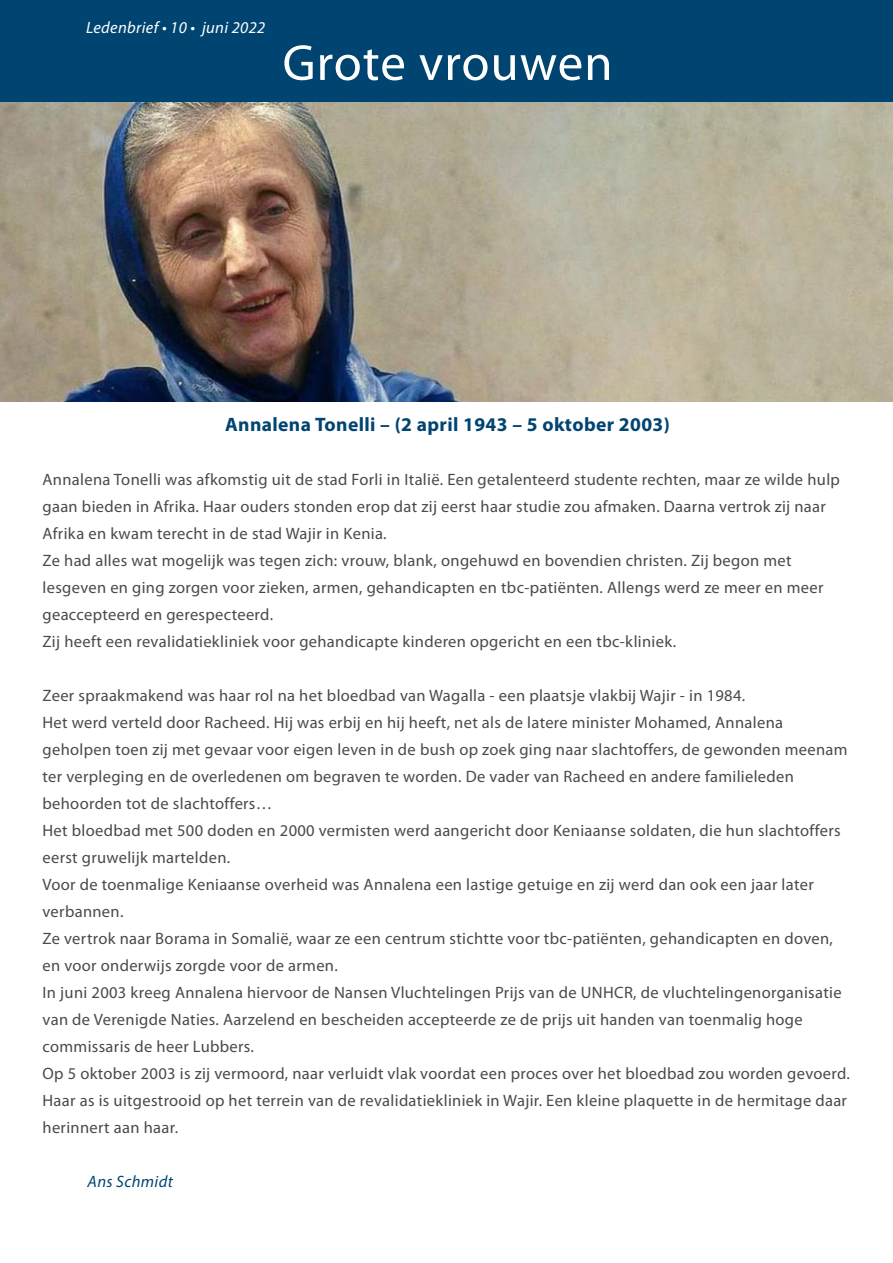
<style>
.page{position:relative;width:893px;height:1263px;background:#fff}
.page>*{position:absolute;margin:0;border:0;box-sizing:border-box;transform-origin:0 0}
.t1{font:51px "Myriad Pro";letter-spacing:.02em;color:#fff}
.t2{font:700 19.5px "Myriad Pro";letter-spacing:.02em;color:#004471}
.t3{font:16.5px/27px "Myriad Pro";letter-spacing:.02em;color:#4a4a49}
.t4{font:italic 16.5px "Myriad Pro";letter-spacing:.02em;color:#fff}
.t5{font:italic 16.5px "Myriad Pro";letter-spacing:.02em;color:#004471}
</style>
<div class="page">
<div style="left:0;top:0;width:893px;height:102px;background:#004471"></div>
<img style="left:0;top:102px;width:893px;height:299px">
<p class="t4" style="left:86px;top:19px;width:180px">Ledenbrief • 10 • juni 2022</p>
<h1 class="t1" style="left:283px;top:35px;width:331px">Grote vrouwen</h1>
<p class="t2" style="left:225px;top:412px;width:446px">Annalena Tonelli – (2 april 1943 – 5 oktober 2003)</p>
<p class="t3" style="left:43px;top:466px;width:799px">Annalena Tonelli was afkomstig uit de stad Forli in Italië. Een getalenteerd studente rechten, maar ze wilde hulp gaan bieden in Afrika. Haar ouders stonden erop dat zij eerst haar studie zou afmaken. Daarna vertrok zij naar Afrika en kwam terecht in de stad Wajir in Kenia.<br>Ze had alles wat mogelijk was tegen zich: vrouw, blank, ongehuwd en bovendien christen. Zij begon met lesgeven en ging zorgen voor zieken, armen, gehandicapten en tbc-patiënten. Allengs werd ze meer en meer geaccepteerd en gerespecteerd.<br>Zij heeft een revalidatiekliniek voor gehandicapte kinderen opgericht en een tbc-kliniek.</p>
<p class="t3" style="left:43px;top:682px;width:809px">Zeer spraakmakend was haar rol na het bloedbad van Wagalla - een plaatsje vlakbij Wajir - in 1984.<br>Het werd verteld door Racheed. Hij was erbij en hij heeft, net als de latere minister Mohamed, Annalena geholpen toen zij met gevaar voor eigen leven in de bush op zoek ging naar slachtoffers, de gewonden meenam ter verpleging en de overledenen om begraven te worden. De vader van Racheed en andere familieleden behoorden tot de slachtoffers…<br>Het bloedbad met 500 doden en 2000 vermisten werd aangericht door Keniaanse soldaten, die hun slachtoffers eerst gruwelijk martelden.<br>Voor de toenmalige Keniaanse overheid was Annalena een lastige getuige en zij werd dan ook een jaar later verbannen.<br>Ze vertrok naar Borama in Somalië, waar ze een centrum stichtte voor tbc-patiënten, gehandicapten en doven, en voor onderwijs zorgde voor de armen.<br>In juni 2003 kreeg Annalena hiervoor de Nansen Vluchtelingen Prijs van de UNHCR, de vluchtelingenorganisatie van de Verenigde Naties. Aarzelend en bescheiden accepteerde ze de prijs uit handen van toenmalig hoge commissaris de heer Lubbers.<br>Op 5 oktober 2003 is zij vermoord, naar verluidt vlak voordat een proces over het bloedbad zou worden gevoerd.<br>Haar as is uitgestrooid op het terrein van de revalidatiekliniek in Wajir. Een kleine plaquette in de hermitage daar herinnert aan haar.</p>
<p class="t5" style="left:88px;top:1172px;width:87px">Ans Schmidt</p>
</div>
